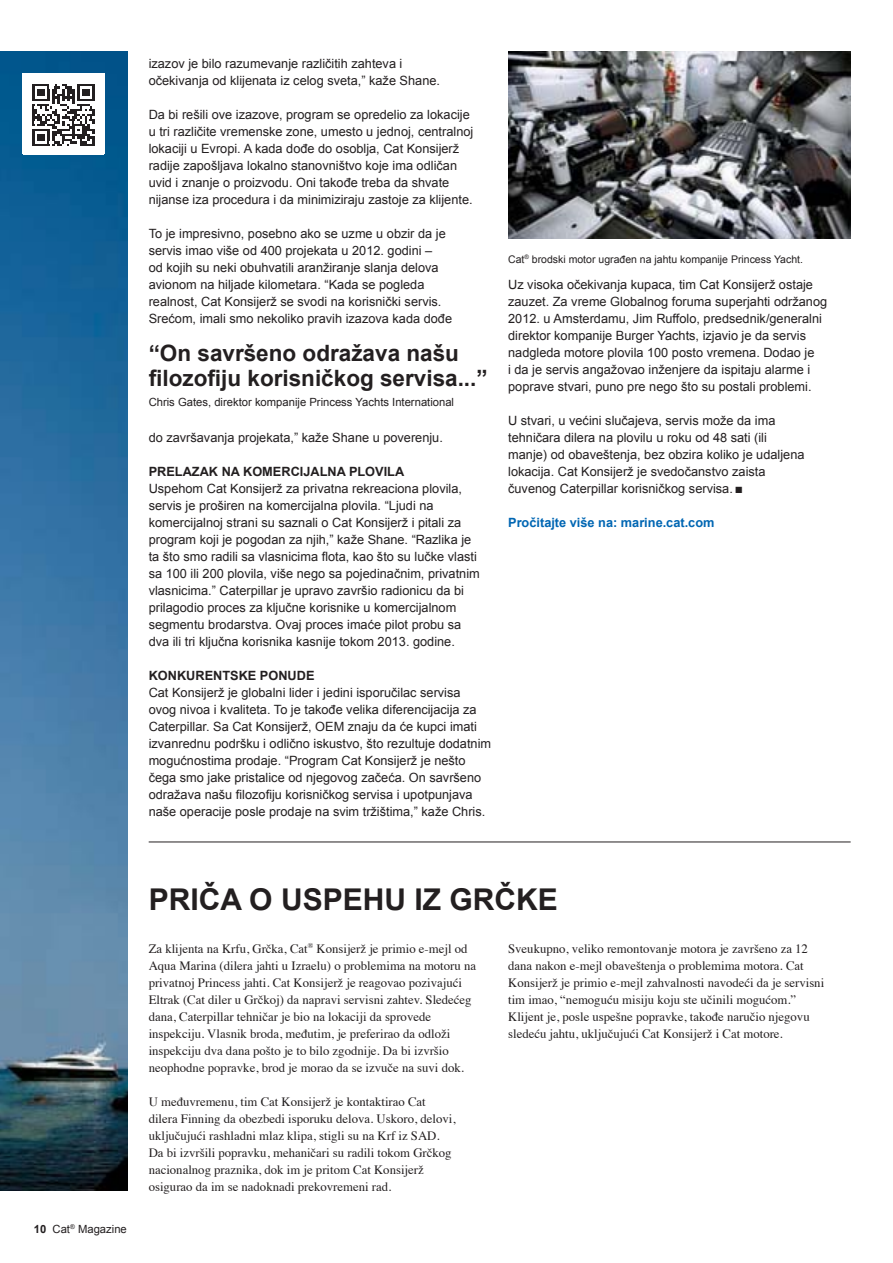
<style>
.page{position:relative;width:893px;height:1263px;background:#fff}
.page>*{position:absolute;margin:0;border:0;box-sizing:border-box;transform-origin:0 0}
.t1{font:700 30px "Arial";color:#231f20}
.t2{font:700 22.5px/25.5px "Arial";color:#231f20}
.t3{font:12.75px/17px "Arial";color:#231f20}
.t4{font:12.75px/17px "Times";color:#231f20}
.t5{font:700 12.75px "Arial";color:#231f20}
.t6{font:700 12.75px "Arial";color:#0066b3}
.t7{font:11.25px "Arial";color:#231f20}
.t8{font:10.5px "Arial";color:#231f20}
.s1{font-weight:700}
</style>
<div class="page">
<img style="left:0;top:51px;width:127px;height:1140px">
<hr style="left:23px;top:153px;width:81px;height:2px;background:#fff">
<div style="left:22px;top:146px;width:83px;height:7px;background:#fff"></div>
<svg style="left:22px;top:83px;width:83px;height:63px"></svg>
<hr style="left:22px;top:81px;width:83px;height:2px;background:#fff">
<hr style="left:22px;top:79px;width:83px;height:2px;background:#fff">
<hr style="left:22px;top:76px;width:83px;height:3px;background:#fff">
<hr style="left:22px;top:74px;width:83px;height:2px;background:#fff">
<hr style="left:149px;top:842px;width:701px;height:1px;background:#231f20">
<img style="left:508px;top:51px;width:342px;height:187px">
<p class="t3" style="left:149px;top:55px;width:293px">izazov je bilo razumevanje različitih zahteva i očekivanja od klijenata iz celog sveta,” kaže Shane.</p>
<p class="t3" style="left:149px;top:106px;width:326px">Da bi rešili ove izazove, program se opredelio za lokacije u tri različite vremenske zone, umesto u jednoj, centralnoj lokaciji u Evropi. A kada dođe do osoblja, Cat Konsijerž radije zapošljava lokalno stanovništvo koje ima odličan uvid i znanje o proizvodu. Oni takođe treba da shvate nijanse iza procedura i da minimiziraju zastoje za klijente.</p>
<p class="t3" style="left:149px;top:225px;width:305px">To je impresivno, posebno ako se uzme u obzir da je servis imao više od 400 projekata u 2012. godini –<br>od kojih su neki obuhvatili aranžiranje slanja delova avionom na hiljade kilometara. “Kada se pogleda realnost, Cat Konsijerž se svodi na korisnički servis.<br>Srećom, imali smo nekoliko pravih izazova kada dođe</p>
<h2 class="t2" style="left:149px;top:340px;width:340px">“On savršeno odražava našu filozofiju korisničkog servisa...”</h2>
<p class="t7" style="left:149px;top:396px;width:307px">Chris Gates, direktor kompanije Princess Yachts International</p>
<p class="t3" style="left:149px;top:429px;width:296px">do završavanja projekata,” kaže Shane u poverenju.</p>
<p class="t5" style="left:149px;top:465px;width:257px">PRELAZAK NA KOMERCIJALNA PLOVILA</p>
<p class="t3" style="left:149px;top:480px;width:332px">Uspehom Cat Konsijerž za privatna rekreaciona plovila, servis je proširen na komercijalna plovila. “Ljudi na komercijalnoj strani su saznali o Cat Konsijerž i pitali za program koji je pogodan za njih,” kaže Shane. “Razlika je ta što smo radili sa vlasnicima flota, kao što su lučke vlasti sa 100 ili 200 plovila, više nego sa pojedinačnim, privatnim vlasnicima.” Caterpillar je upravo završio radionicu da bi prilagodio proces za ključne korisnike u komercijalnom segmentu brodarstva. Ovaj proces imaće pilot probu sa dva ili tri ključna korisnika kasnije tokom 2013. godine.</p>
<p class="t5" style="left:149px;top:669px;width:167px">KONKURENTSKE PONUDE</p>
<p class="t3" style="left:149px;top:685px;width:344px">Cat Konsijerž je globalni lider i jedini isporučilac servisa ovog nivoa i kvaliteta. To je takođe velika diferencijacija za Caterpillar. Sa Cat Konsijerž, OEM znaju da će kupci imati izvanrednu podršku i odlično iskustvo, što rezultuje dodatnim mogućnostima prodaje. “Program Cat Konsijerž je nešto čega smo jake pristalice od njegovog začeća. On savršeno odražava našu filozofiju korisničkog servisa i upotpunjava naše operacije posle prodaje na svim tržištima,” kaže Chris.</p>
<p class="t8" style="left:508px;top:253px;width:296px">Cat<sup>®</sup> brodski motor ugrađen na jahtu kompanije Princess Yacht.</p>
<p class="t3" style="left:508px;top:276px;width:320px">Uz visoka očekivanja kupaca, tim Cat Konsijerž ostaje zauzet. Za vreme Globalnog foruma superjahti održanog 2012. u Amsterdamu, Jim Ruffolo, predsednik/generalni direktor kompanije Burger Yachts, izjavio je da servis nadgleda motore plovila 100 posto vremena. Dodao je<br>i da je servis angažovao inženjere da ispitaju alarme i poprave stvari, puno pre nego što su postali problemi.</p>
<p class="t3" style="left:508px;top:412px;width:298px">U stvari, u većini slučajeva, servis može da ima tehničara dilera na plovilu u roku od 48 sati (ili manje) od obaveštenja, bez obzira koliko je udaljena lokacija. Cat Konsijerž je svedočanstvo zaista čuvenog Caterpillar korisničkog servisa. ■</p>
<p class="t6" style="left:508px;top:516px;width:208px">Pročitajte više na: marine.cat.com</p>
<p class="t7" style="left:34px;top:1223px;width:94px"><span class="s1">10</span> Cat<sup>®</sup> Magazine</p>
<h1 class="t1" style="left:149px;top:883px;width:410px">PRIČA O USPEHU IZ GRČKE</h1>
<p class="t4" style="left:149px;top:941px;width:329px">Za klijenta na Krfu, Grčka, Cat<sup>®</sup> Konsijerž je primio e-mejl od Aqua Marina (dilera jahti u Izraelu) o problemima na motoru na privatnoj Princess jahti. Cat Konsijerž je reagovao pozivajući Eltrak (Cat diler u Grčkoj) da napravi servisni zahtev. Sledećeg dana, Caterpillar tehničar je bio na lokaciji da sprovede inspekciju. Vlasnik broda, međutim, je preferirao da odloži inspekciju dva dana pošto je to bilo zgodnije. Da bi izvršio neophodne popravke, brod je morao da se izvuče na suvi dok.</p>
<p class="t4" style="left:149px;top:1094px;width:308px">U međuvremenu, tim Cat Konsijerž je kontaktirao Cat dilera Finning da obezbedi isporuku delova. Uskoro, delovi, uključujući rashladni mlaz klipa, stigli su na Krf iz SAD.<br>Da bi izvršili popravku, mehaničari su radili tokom Grčkog nacionalnog praznika, dok im je pritom Cat Konsijerž osigurao da im se nadoknadi prekovremeni rad.</p>
<p class="t4" style="left:508px;top:941px;width:317px">Sveukupno, veliko remontovanje motora je završeno za 12 dana nakon e-mejl obaveštenja o problemima motora. Cat Konsijerž je primio e-mejl zahvalnosti navodeći da je servisni tim imao, “nemoguću misiju koju ste učinili mogućom.” Klijent je, posle uspešne popravke, takođe naručio njegovu sledeću jahtu, uključujući Cat Konsijerž i Cat motore.</p>
</div>
